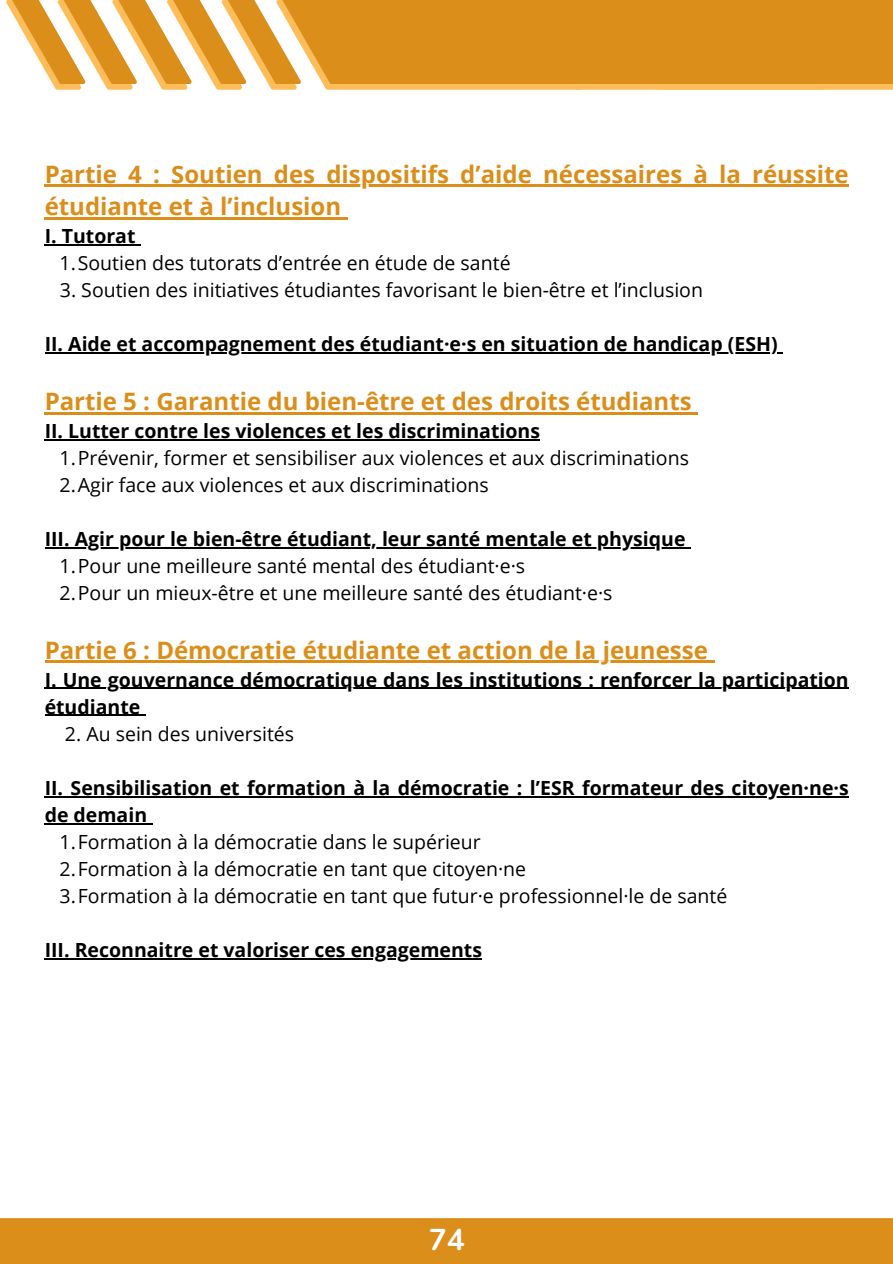
<style>
.page{position:relative;width:893px;height:1264px;background:#fff}
.page>*{position:absolute;margin:0;border:0;box-sizing:border-box;transform-origin:0 0}
.t1{font:700 30px "Nunito";color:#fff}
.t2{font:700 24px/32.7px "Open Sans";color:#db8e1a}
.t3{font:19.5px "Open Sans";color:#000}
.t4{font:700 19.5px/27px "Open Sans";color:#000}
</style>
<div class="page">
<div style="left:0;top:1218px;width:892px;height:45px;background:#db8e1a"></div>
<hr style="left:45px;top:185px;width:803px;height:2px;background:#db8e1a">
<hr style="left:45px;top:217px;width:296px;height:3px;background:#db8e1a">
<svg style="left:341px;top:217px;width:6px;height:3px"></svg>
<svg style="left:45px;top:244px;width:17px;height:1px"></svg>
<hr style="left:62px;top:244px;width:73px;height:1px;background:#000">
<hr style="left:45px;top:352px;width:732px;height:1px;background:#000">
<hr style="left:45px;top:412px;width:646px;height:2px;background:#db8e1a">
<svg style="left:691px;top:412px;width:7px;height:2px"></svg>
<hr style="left:45px;top:439px;width:495px;height:1px;background:#000">
<hr style="left:45px;top:547px;width:640px;height:1px;background:#000">
<hr style="left:45px;top:661px;width:51px;height:2px;background:#db8e1a">
<hr style="left:96px;top:661px;width:612px;height:2px;background:#db8e1a">
<svg style="left:708px;top:661px;width:6px;height:2px"></svg>
<svg style="left:45px;top:688px;width:18px;height:1px"></svg>
<hr style="left:63px;top:688px;width:785px;height:1px;background:#000">
<hr style="left:45px;top:715px;width:95px;height:1px;background:#000">
<hr style="left:45px;top:796px;width:803px;height:1px;background:#000">
<hr style="left:45px;top:823px;width:102px;height:1px;background:#000">
<hr style="left:45px;top:958px;width:437px;height:1px;background:#000">
<svg style="left:6px;top:0;width:503px;height:89px;fill:#ffbd59"></svg>
<div style="left:509px;top:0;width:383px;height:89px;background:#db8e1a"></div>
<svg style="left:10px;top:0;width:575px;height:84px;fill:#db8e1a"></svg>
<p class="t2" style="left:45px;top:157px;width:805px">Partie 4 : Soutien des dispositifs d’aide nécessaires à la réussite étudiante et à l’inclusion</p>
<p class="t4" style="left:45px;top:222px;width:92px">I. Tutorat</p>
<p class="t3" style="left:59px;top:249px;width:452px">1.Soutien des tutorats d’entrée en étude de santé</p>
<p class="t3" style="left:60px;top:276px;width:644px">3. Soutien des initiatives étudiantes favorisant le bien-être et l’inclusion</p>
<p class="t4" style="left:45px;top:330px;width:734px">II. Aide et accompagnement des étudiant·e·s en situation de handicap (ESH)</p>
<p class="t2" style="left:45px;top:384px;width:648px">Partie 5 : Garantie du bien-être et des droits étudiants</p>
<p class="t4" style="left:45px;top:417px;width:497px">II. Lutter contre les violences et les discriminations</p>
<p class="t3" style="left:59px;top:444px;width:631px">1.Prévenir, former et sensibiliser aux violences et aux discriminations</p>
<h1 class="t3" style="left:59px;top:471px;width:430px">2.Agir face aux violences et aux discriminations</h1>
<p class="t4" style="left:45px;top:525px;width:642px">III. Agir pour le bien-être étudiant, leur santé mentale et physique</p>
<p class="t3" style="left:59px;top:552px;width:467px">1.Pour une meilleure santé mental des étudiant·e·s</p>
<h2 class="t3" style="left:59px;top:579px;width:554px">2.Pour un mieux-être et une meilleure santé des étudiant·e·s</h2>
<h1 class="t2" style="left:45px;top:633px;width:664px">Partie 6 : Démocratie étudiante et action de la jeunesse</h1>
<p class="t4" style="left:45px;top:665px;width:805px">I. Une gouvernance démocratique dans les institutions : renforcer la participation</p>
<p class="t4" style="left:45px;top:692px;width:97px">étudiante</p>
<h2 class="t3" style="left:65px;top:720px;width:231px">2. Au sein des universités</h2>
<p class="t4" style="left:45px;top:773px;width:805px">II. Sensibilisation et formation à la démocratie : l’ESR formateur des citoyen·ne·s de demain</p>
<p class="t3" style="left:59px;top:828px;width:423px">1.Formation à la démocratie dans le supérieur</p>
<p class="t3" style="left:59px;top:855px;width:468px">2.Formation à la démocratie en tant que citoyen·ne</p>
<p class="t3" style="left:59px;top:882px;width:669px">3.Formation à la démocratie en tant que futur·e professionnel·le de santé</p>
<p class="t4" style="left:45px;top:935px;width:439px">III. Reconnaitre et valoriser ces engagements</p>
<h2 class="t1" style="left:428px;top:1219px;width:37px">74</h2>
</div>
